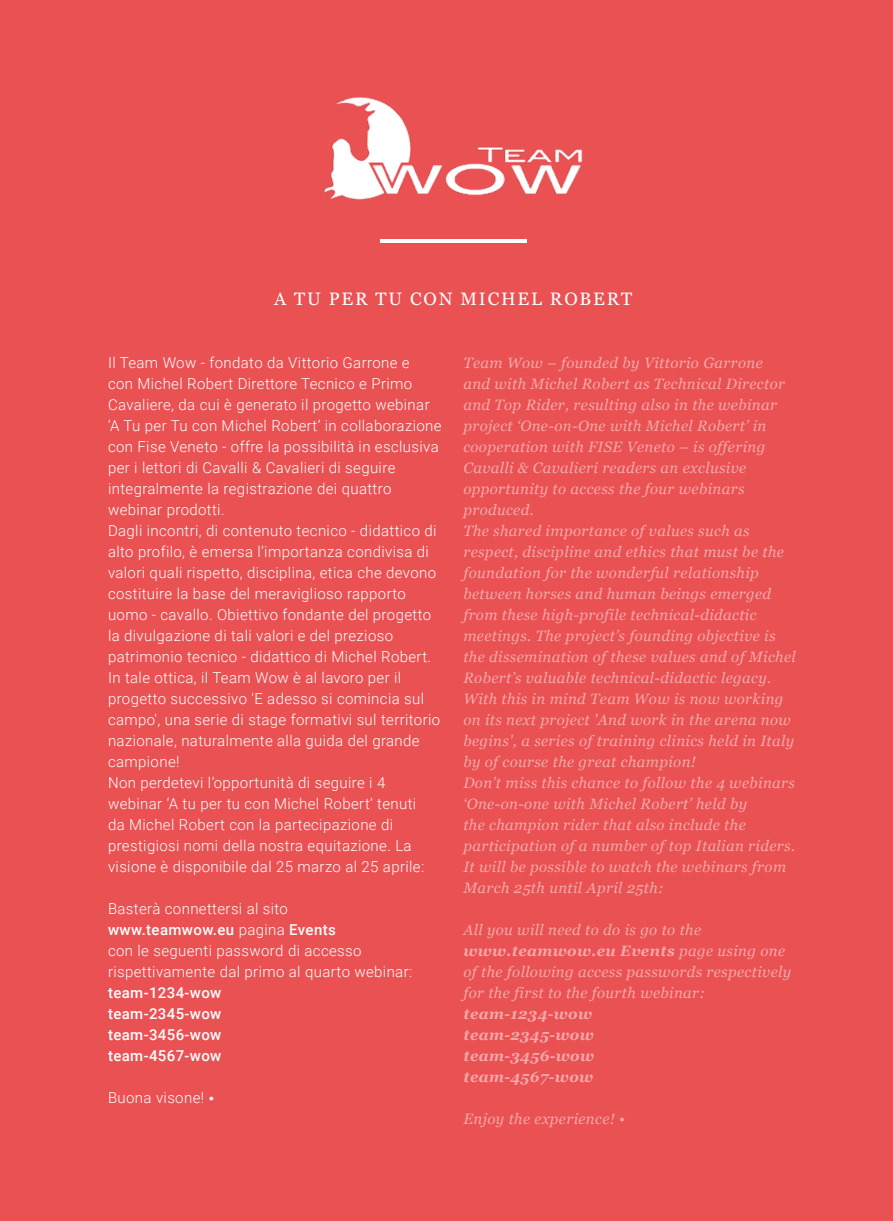
<style>
.page{position:relative;width:893px;height:1221px;background:#fff}
.page>*{position:absolute;margin:0;border:0;box-sizing:border-box;transform-origin:0 0}
.t1{font:18px "Georgia";letter-spacing:.1em;color:#fff}
.t2{font:300 15px/21px "Roboto";letter-spacing:.025em;color:#fff}
.t3{font:italic 15px/21px "Georgia";letter-spacing:.025em;color:#fff}
.t4{font:500 15px/21px "Roboto";letter-spacing:.025em;color:#fff;text-align:justify}
.t5{font:italic 700 15px/21px "Georgia";letter-spacing:.025em;color:#fff}
.s1{font-weight:500}
.s2{font-family:"Georgia";font-weight:400;font-style:italic}
.s3{font-weight:700}
</style>
<div class="page">
<div style="left:0;top:0;width:893px;height:1220px;background:#ea5153"></div>
<hr style="left:380px;top:239px;width:146px;height:3px;background:#fff">
<img style="left:324px;top:97px;width:258px;height:102px">
<p class="t1" style="left:274px;top:285px;width:360px">A TU PER TU CON MICHEL ROBERT</p>
<p class="t2" style="left:108px;top:351px;width:335px">Il Team Wow - fondato da Vittorio Garrone e<br>con Michel Robert Direttore Tecnico e Primo Cavaliere, da cui è generato il progetto webinar ‘A Tu per Tu con Michel Robert’ in collaborazione con Fise Veneto - offre la possibilità in esclusiva per i lettori di Cavalli &amp; Cavalieri di seguire integralmente la registrazione dei quattro webinar prodotti.<br>Dagli incontri, di contenuto tecnico - didattico di alto profilo, è emersa l’importanza condivisa di valori quali rispetto, disciplina, etica che devono costituire la base del meraviglioso rapporto uomo - cavallo. Obiettivo fondante del progetto la divulgazione di tali valori e del prezioso patrimonio tecnico - didattico di Michel Robert.<br>In tale ottica, il Team Wow è al lavoro per il progetto successivo 'E adesso si comincia sul campo', una serie di stage formativi sul territorio nazionale, naturalmente alla guida del grande campione!<br>Non perdetevi l’opportunità di seguire i 4 webinar ‘A tu per tu con Michel Robert’ tenuti<br>da Michel Robert con la partecipazione di prestigiosi nomi della nostra equitazione. La visione è disponibile dal 25 marzo al 25 aprile:</p>
<p class="t2" style="left:108px;top:897px;width:306px">Basterà connettersi al sito <span class="s1">www.teamwow.eu</span> pagina <span class="s1">Events<br></span>con le seguenti password di accesso rispettivamente dal primo al quarto webinar:</p>
<p class="t4" style="left:108px;top:981px;width:115px">team-1234-wow team-2345-wow team-3456-wow team-4567-wow</p>
<p class="t2" style="left:108px;top:1086px;width:108px">Buona visone! <span class="s2">•</span></p>
<p class="t3" style="left:463px;top:351px;width:334px">Team Wow – founded by Vittorio Garrone<br>and with Michel Robert as Technical Director and Top Rider, resulting also in the webinar project ‘One-on-One with Michel Robert’ in cooperation with FISE Veneto – is offering Cavalli &amp; Cavalieri readers an exclusive opportunity to access the four webinars produced.<br>The shared importance of values such as respect, discipline and ethics that must be the foundation for the wonderful relationship between horses and human beings emerged from these high-profile technical-didactic meetings. The project’s founding objective is the dissemination of these values and of Michel Robert’s valuable technical-didactic legacy.<br>With this in mind Team Wow is now working on its next project 'And work in the arena now begins', a series of training clinics held in Italy by of course the great champion!<br>Don’t miss this chance to follow the 4 webinars ‘One-on-one with Michel Robert’ held by<br>the champion rider that also include the participation of a number of top Italian riders.<br>It will be possible to watch the webinars from March 25th until April 25th:</p>
<p class="t3" style="left:463px;top:918px;width:329px">All you will need to do is go to the <span class="s3">www.teamwow.eu Events</span> page using one of the following access passwords respectively for the first to the fourth webinar:</p>
<p class="t5" style="left:463px;top:1002px;width:132px">team-1234-wow team-2345-wow team-3456-wow team-4567-wow</p>
<p class="t3" style="left:463px;top:1107px;width:163px">Enjoy the experience! •</p>
</div>
